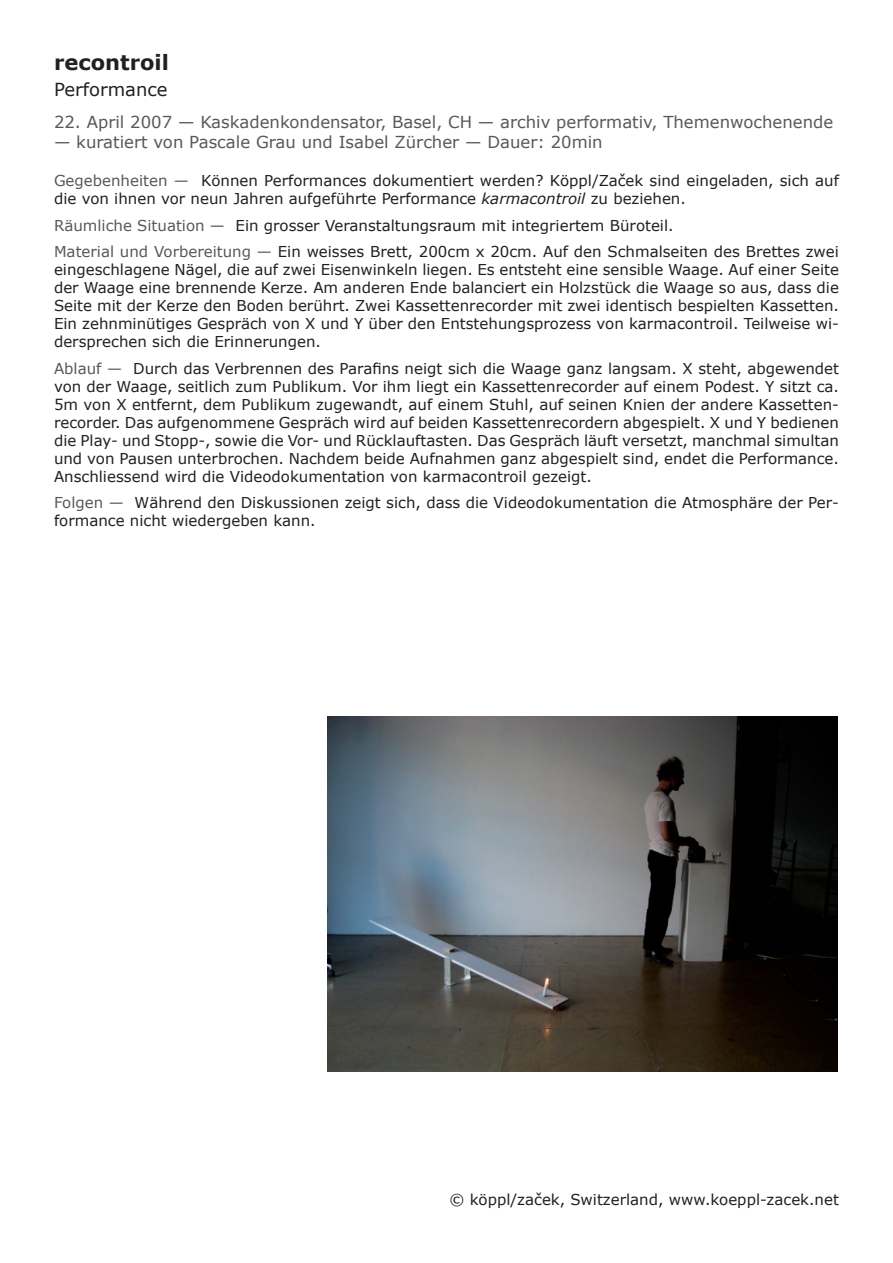
<style>
.page{position:relative;width:893px;height:1263px;background:#fff}
.page>*{position:absolute;margin:0;border:0;box-sizing:border-box;transform-origin:0 0}
.t1{font:700 21px "Verdana";color:#231f20}
.t2{font:18px "Verdana";color:#231f20}
.t3{font:16.5px "Verdana";color:#57585a}
.t4{font:15px/18px "Verdana";color:#231f20}
.s1{color:#57585a}
.s2{font-style:italic}
</style>
<div class="page">
<img style="left:327px;top:716px;width:510px;height:355px">
<h1 class="t1" style="left:54px;top:49px;width:116px">recontroil</h1>
<p class="t2" style="left:54px;top:78px;width:115px">Performance</p>
<p class="t3" style="left:54px;top:112px;width:781px">22. April 2007 — Kaskadenkondensator, Basel, CH — archiv performativ, Themenwochenende</p>
<p class="t3" style="left:54px;top:132px;width:550px">— kuratiert von Pascale Grau und Isabel Zürcher — Dauer: 20min</p>
<p class="t4" style="left:54px;top:172px;width:786px"><span class="s1">Gegebenheiten —</span> Können Performances dokumentiert werden? Köppl/Začek sind eingeladen, sich auf die von ihnen vor neun Jahren aufgeführte Performance <span class="s2">karmacontroil</span> zu beziehen.</p>
<p class="t4" style="left:54px;top:212px;width:786px;line-height:26.5px"><span class="s1">Räumliche Situation —</span> Ein grosser Veranstaltungsraum mit integriertem Büroteil.<br><span class="s1">Material und Vorbereitung —</span> Ein weisses Brett, 200cm x 20cm. Auf den Schmalseiten des Brettes zwei</p>
<p class="t4" style="left:54px;top:261px;width:786px;text-align:justify">eingeschlagene Nägel, die auf zwei Eisenwinkeln liegen. Es entsteht eine sensible Waage. Auf einer Seite der Waage eine brennende Kerze. Am anderen Ende balanciert ein Holzstück die Waage so aus, dass die Seite mit der Kerze den Boden berührt. Zwei Kassettenrecorder mit zwei identisch bespielten Kassetten.<br>Ein zehnminütiges Gespräch von X und Y über den Entstehungsprozess von karmacontroil. Teilweise wi&shy;dersprechen sich die Erinnerungen.</p>
<p class="t4" style="left:54px;top:359px;width:786px;text-align:justify"><span class="s1">Ablauf —</span> Durch das Verbrennen des Parafins neigt sich die Waage ganz langsam. X steht, abgewendet von der Waage, seitlich zum Publikum. Vor ihm liegt ein Kassettenrecorder auf einem Podest. Y sitzt ca.<br>5m von X entfernt, dem Publikum zugewandt, auf einem Stuhl, auf seinen Knien der andere Kassetten&shy;recorder. Das aufgenommene Gespräch wird auf beiden Kassettenrecordern abgespielt. X und Y bedienen die Play- und Stopp-, sowie die Vor- und Rücklauftasten. Das Gespräch läuft versetzt, manchmal simultan und von Pausen unterbrochen. Nachdem beide Aufnahmen ganz abgespielt sind, endet die Performance.<br>Anschliessend wird die Videodokumentation von karmacontroil gezeigt.</p>
<p class="t4" style="left:54px;top:494px;width:786px"><span class="s1">Folgen —</span> Während den Diskussionen zeigt sich, dass die Videodokumentation die Atmosphäre der Per&shy;formance nicht wiedergeben kann.</p>
<p class="t4" style="left:449px;top:1190px;width:391px">© köppl/začek, Switzerland, www.koeppl-zacek.net</p>
</div>
